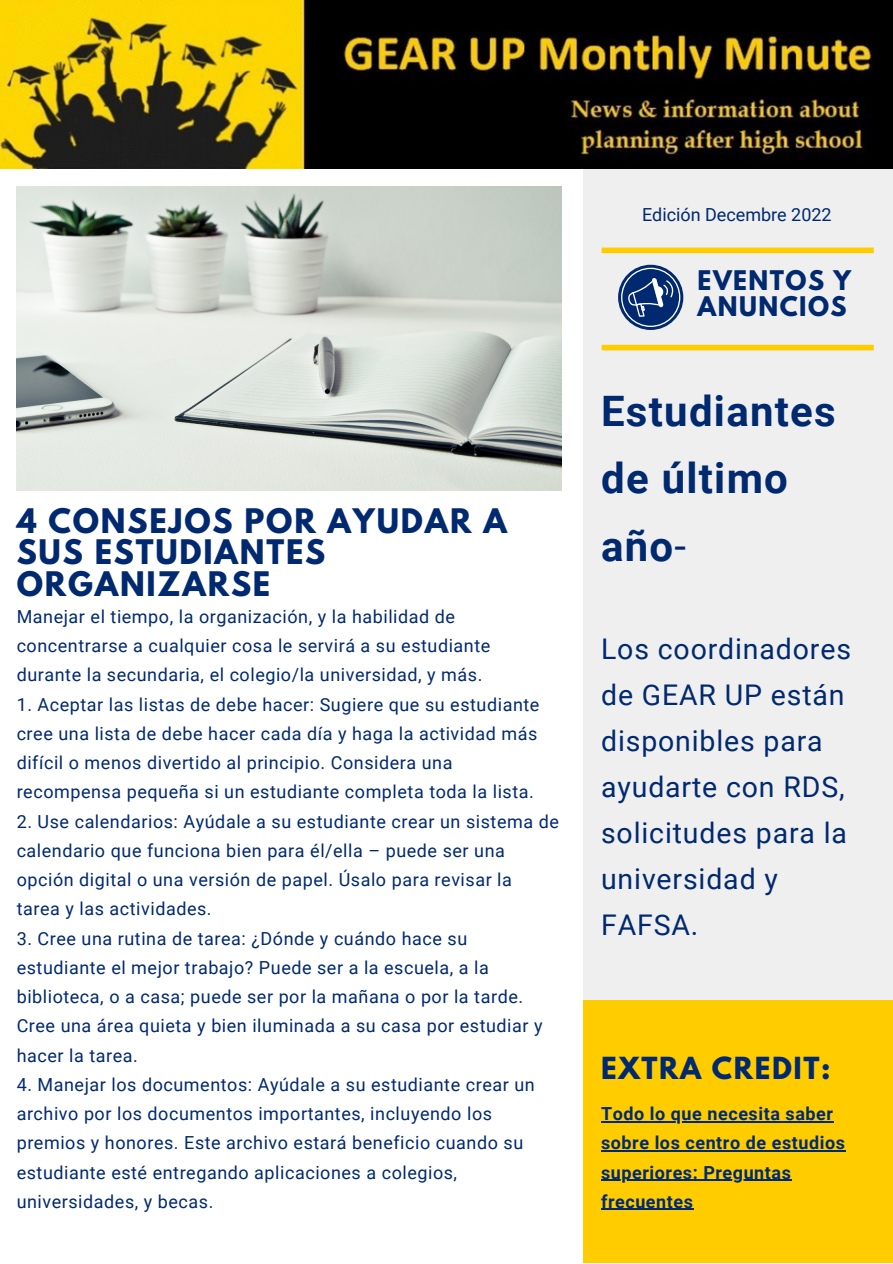
<style>
.page{position:relative;width:893px;height:1264px;background:#fff}
.page>*{position:absolute;margin:0;border:0;box-sizing:border-box;transform-origin:0 0}
.t1{font:700 42px/67.5px "Roboto";letter-spacing:.03em;color:#002970}
.t2{font:700 30px/31.5px "League Spartan";letter-spacing:.06em;color:#002970}
.t3{font:28.5px/46px "Roboto";letter-spacing:.03em;color:#002970}
.t4{font:700 27px "League Spartan";letter-spacing:.06em;color:#002970}
.t5{font:700 24px/25.8px "League Spartan";letter-spacing:.06em;color:#002970}
.t6{font:18px/29.2px "Roboto";letter-spacing:.03em;color:#002970}
.t7{font:700 18px/29.2px "Roboto";letter-spacing:.03em;color:#002970}
.t8{font:18px "Roboto";color:#002970}
.s1{font-weight:400}
</style>
<div class="page">
<div style="left:583px;top:129px;width:309px;height:1132px;background:#efefef"></div>
<img style="left:0;top:0;width:892px;height:169px">
<img style="left:17px;top:186px;width:544px;height:304px">
<div style="left:583px;top:1000px;width:309px;height:262px;background:#fc0"></div>
<svg style="left:618px;top:265px;width:65px;height:65px"></svg>
<div style="left:621px;top:268px;width:59px;height:59px;border:1px solid #fff;border-radius:50%"></div>
<svg style="left:627px;top:277px;width:49px;height:40px;background:#31528b"></svg>
<div style="left:601px;top:345px;width:272px;height:5px;background:#fc0"></div>
<div style="left:601px;top:247px;width:272px;height:6px;background:#fc0"></div>
<hr style="left:601px;top:1121px;width:232px;height:1px;background:#002970">
<hr style="left:601px;top:1150px;width:244px;height:1px;background:#002970">
<hr style="left:601px;top:1179px;width:190px;height:1px;background:#002970">
<hr style="left:601px;top:1208px;width:92px;height:1px;background:#002970">
<h2 class="t2" style="left:17px;top:509px;width:491px">4 CONSEJOS POR AYUDAR A<br>SUS ESTUDIANTES<br>ORGANIZARSE</h2>
<p class="t6" style="left:17px;top:602px;width:475px">Manejar el tiempo, la organización, y la habilidad de concentrarse a cualquier cosa le servirá a su estudiante durante la secundaria, el colegio/la universidad, y más.</p>
<p class="t6" style="left:17px;top:690px;width:524px">1. Aceptar las listas de debe hacer: Sugiere que su estudiante cree una lista de debe hacer cada día y haga la actividad más difícil o menos divertido al principio. Considera una recompensa pequeña si un estudiante completa toda la lista.</p>
<p class="t6" style="left:17px;top:806px;width:543px">2. Use calendarios: Ayúdale a su estudiante crear un sistema de calendario que funciona bien para él/ella – puede ser una opción digital o una versión de papel. Úsalo para revisar la tarea y las actividades.</p>
<p class="t6" style="left:17px;top:923px;width:527px">3. Cree una rutina de tarea: ¿Dónde y cuándo hace su estudiante el mejor trabajo? Puede ser a la escuela, a la biblioteca, o a casa; puede ser por la mañana o por la tarde.<br>Cree una área quieta y bien iluminada a su casa por estudiar y hacer la tarea.</p>
<p class="t6" style="left:17px;top:1070px;width:519px">4. Manejar los documentos: Ayúdale a su estudiante crear un archivo por los documentos importantes, incluyendo los premios y honores. Este archivo estará beneficio cuando su estudiante esté entregando aplicaciones a colegios, universidades, y becas.</p>
<p class="t8" style="left:642px;top:204px;width:191px">Edición Decembre 2022</p>
<h3 class="t5" style="left:697px;top:270px;width:155px">EVENTOS Y<br>ANUNCIOS</h3>
<h1 class="t1" style="left:601px;top:377px;width:236px">Estudiantes de último año<span class="s1">-</span></h1>
<h3 class="t3" style="left:601px;top:625px;width:251px">Los coordinadores de GEAR UP están disponibles para ayudarte con RDS, solicitudes para la universidad y<br>FAFSA.</h3>
<h3 class="t4" style="left:601px;top:1054px;width:231px">EXTRA CREDIT:</h3>
<p class="t7" style="left:601px;top:1099px;width:245px">Todo lo que necesita saber sobre los centro de estudios superiores: Preguntas frecuentes</p>
</div>
